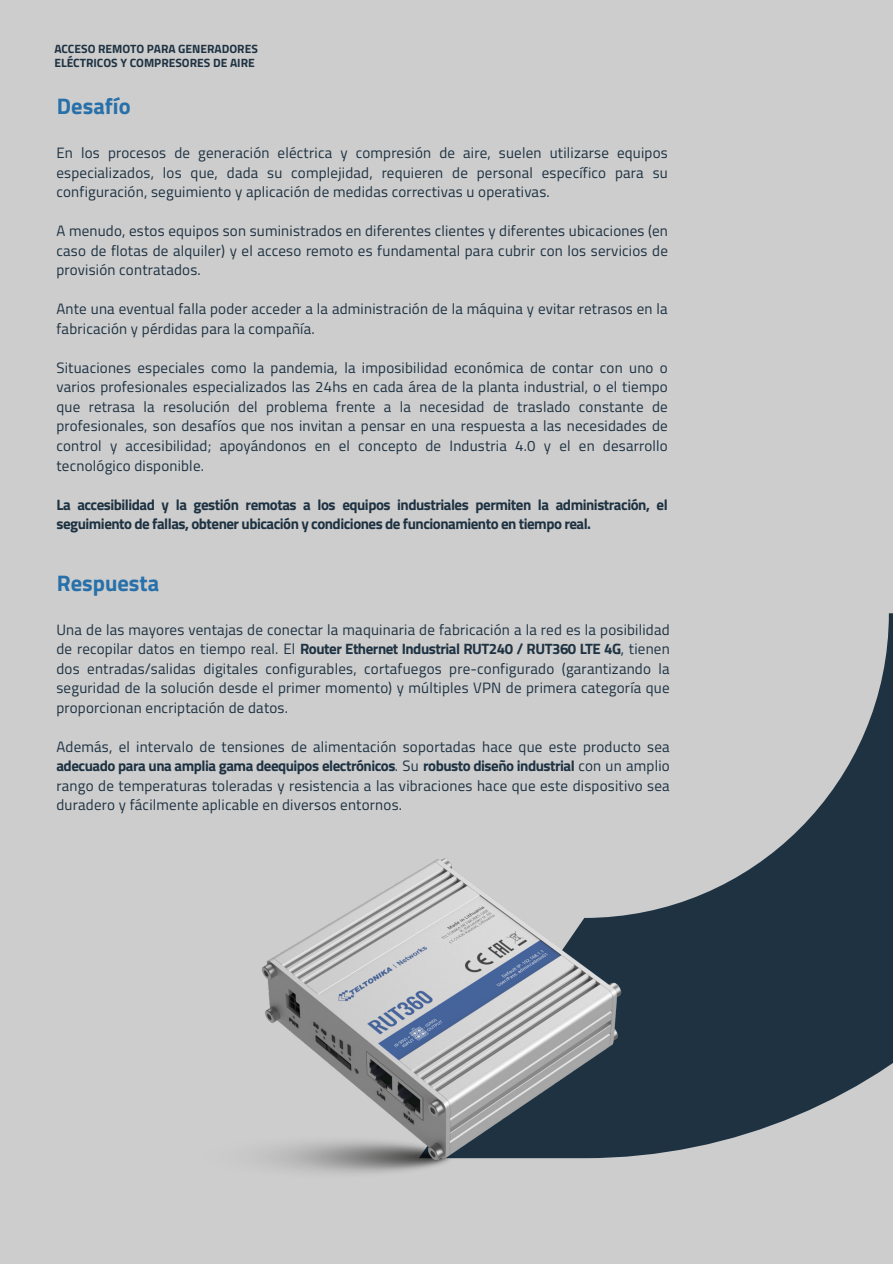
<style>
.page{position:relative;width:893px;height:1264px;background:#fff}
.page>*{position:absolute;margin:0;border:0;box-sizing:border-box;transform-origin:0 0}
.t1{font:700 22.5px "Titillium Web";color:#2770aa}
.t2{font:15px/19.5px "Titillium Web";letter-spacing:.015em;color:#1e3242;text-align:justify}
.t3{font:700 15px/19.5px "Titillium Web";letter-spacing:-.035em;color:#1e3242}
.t4{font:700 12px/14.4px "Titillium Web";color:#1e3242}
.s1{font-weight:700}
</style>
<div class="page">
<div style="left:0;top:0;width:893px;height:1263px;background:#cdcdcd"></div>
<svg style="left:650px;top:613px;width:243px;height:542px;fill:#1e3242"></svg>
<img style="left:262px;top:858px;width:388px;height:315px">
<p class="t4" style="left:54px;top:41px;width:205px">ACCESO REMOTO PARA GENERADORES<br>ELÉCTRICOS Y COMPRESORES DE AIRE</p>
<h1 class="t1" style="left:57px;top:89px;width:75px">Desafío</h1>
<p class="t2" style="left:56px;top:143px;width:613px">En los procesos de generación eléctrica y compresión de aire, suelen utilizarse equipos especializados, los que, dada su complejidad, requieren de personal específico para su configuración, seguimiento y aplicación de medidas correctivas u operativas.</p>
<p class="t2" style="left:56px;top:221px;width:613px">A menudo, estos equipos son suministrados en diferentes clientes y diferentes ubicaciones (en caso de flotas de alquiler) y el acceso remoto es fundamental para cubrir con los servicios de provisión contratados.</p>
<p class="t2" style="left:56px;top:299px;width:613px">Ante una eventual falla poder acceder a la administración de la máquina y evitar retrasos en la fabricación y pérdidas para la compañía.</p>
<p class="t2" style="left:56px;top:357px;width:613px">Situaciones especiales como la pandemia, la imposibilidad económica de contar con uno o varios profesionales especializados las 24hs en cada área de la planta industrial, o el tiempo que retrasa la resolución del problema frente a la necesidad de traslado constante de profesionales, son desafíos que nos invitan a pensar en una respuesta a las necesidades de control y accesibilidad; apoyándonos en el concepto de Industria 4.0 y el en desarrollo tecnológico disponible.</p>
<p class="t3" style="left:56px;top:494px;width:613px">La accesibilidad y la gestión remotas a los equipos industriales permiten la administración, el seguimiento de fallas, obtener ubicación y condiciones de funcionamiento en tiempo real.</p>
<h1 class="t1" style="left:57px;top:565px;width:104px">Respuesta</h1>
<p class="t2" style="left:56px;top:619px;width:615px">Una de las mayores ventajas de conectar la maquinaria de fabricación a la red es la posibilidad de recopilar datos en tiempo real. El <span class="s1">Router Ethernet Industrial RUT240 / RUT360 LTE 4G</span>, tienen dos entradas/salidas digitales configurables, cortafuegos pre-configurado (garantizando la seguridad de la solución desde el primer momento) y múltiples VPN de primera categoría que proporcionan encriptación de datos.</p>
<p class="t2" style="left:56px;top:736px;width:615px">Además, el intervalo de tensiones de alimentación soportadas hace que este producto sea <span class="s1">adecuado para una amplia gama deequipos electrónicos</span>. Su <span class="s1">robusto diseño industrial</span> con un amplio rango de temperaturas toleradas y resistencia a las vibraciones hace que este dispositivo sea duradero y fácilmente aplicable en diversos entornos.</p>
</div>
